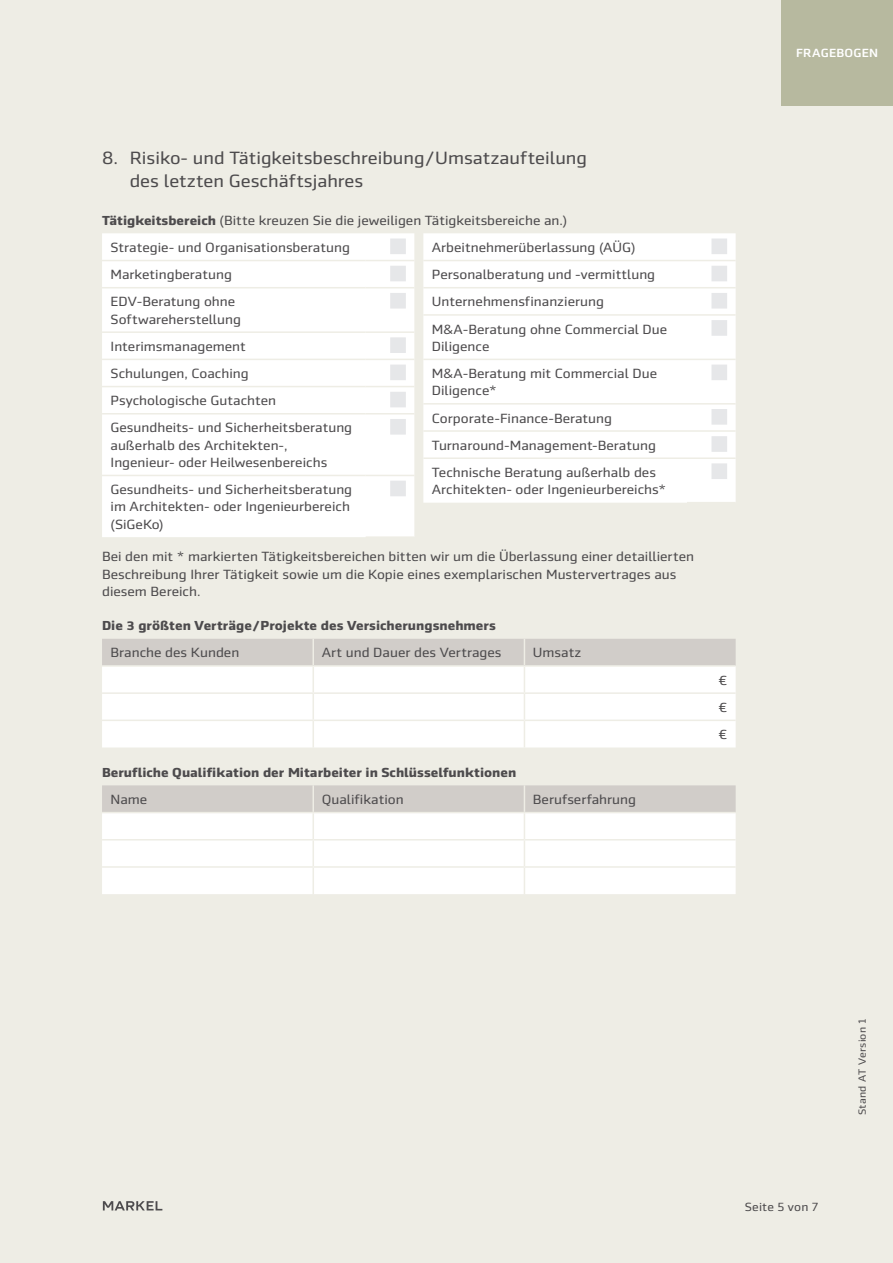
<style>
.page{position:relative;width:893px;height:1263px;background:#eeede5}
.page>*{position:absolute;margin:0;border:0;box-sizing:border-box;transform-origin:0 0}
.t1{font:18px/22.5px "Markel Sans";color:#4d4b4d}
.t2{font:13.5px/27.2px "Markel Sans";color:#4d4b4d}
.t3{font:700 13.2px "Markel Sans";color:#4d4b4d}
.t4{font:12px "Markel Sans";letter-spacing:.01em;color:#4d4b4d}
.t5{font:500 12px "Markel Sans";letter-spacing:.02em;color:#fff}
.t6{font:10.5px "Markel Sans";letter-spacing:.02em;color:#4d4b4d}
.s1{font-weight:700;font-size:13.2px}
.s2{font-size:12.45px}
</style>
<div class="page">
<svg style="left:103px;top:1201px;width:59px;height:9px"></svg>
<div style="left:781px;top:0;width:112px;height:105px;background:#b7b99f"></div>
<div style="left:102px;top:233px;width:312px;height:304px;background:#fff"></div>
<hr style="left:102px;top:260px;width:264px;height:1px;background:#eeede5">
<hr style="left:366px;top:260px;width:48px;height:1px;background:#eeede5">
<hr style="left:102px;top:287px;width:264px;height:1px;background:#eeede5">
<hr style="left:366px;top:287px;width:48px;height:1px;background:#eeede5">
<hr style="left:102px;top:331px;width:264px;height:2px;background:#eeede5">
<hr style="left:366px;top:331px;width:48px;height:2px;background:#eeede5">
<hr style="left:102px;top:359px;width:264px;height:1px;background:#eeede5">
<hr style="left:366px;top:359px;width:48px;height:1px;background:#eeede5">
<hr style="left:102px;top:386px;width:264px;height:1px;background:#eeede5">
<hr style="left:366px;top:386px;width:48px;height:1px;background:#eeede5">
<hr style="left:102px;top:413px;width:264px;height:1px;background:#eeede5">
<hr style="left:366px;top:413px;width:48px;height:1px;background:#eeede5">
<hr style="left:102px;top:475px;width:264px;height:1px;background:#eeede5">
<hr style="left:366px;top:475px;width:48px;height:1px;background:#eeede5">
<hr style="left:366px;top:536px;width:48px;height:2px;background:#eeede5">
<div style="left:390px;top:238px;width:16px;height:16px;background:#e6e7e9;border:2px solid #e6e7e9"></div>
<div style="left:390px;top:266px;width:16px;height:15px;background:#e6e7e9"></div>
<div style="left:390px;top:293px;width:16px;height:16px;background:#e6e7e9;border:2px solid #e6e7e9"></div>
<div style="left:390px;top:337px;width:16px;height:16px;background:#e6e7e9"></div>
<div style="left:390px;top:365px;width:16px;height:15px;background:#e6e7e9"></div>
<div style="left:390px;top:392px;width:16px;height:15px;background:#e6e7e9"></div>
<div style="left:390px;top:419px;width:16px;height:16px;background:#e6e7e9"></div>
<div style="left:390px;top:481px;width:16px;height:15px;background:#e6e7e9"></div>
<div style="left:423px;top:233px;width:313px;height:270px;background:#fff"></div>
<div style="left:687px;top:233px;width:49px;height:54px;background:#fff"></div>
<hr style="left:687px;top:260px;width:49px;height:1px;background:#eeede5">
<hr style="left:687px;top:287px;width:49px;height:1px;background:#eeede5">
<hr style="left:423px;top:260px;width:264px;height:1px;background:#eeede5">
<hr style="left:423px;top:287px;width:264px;height:1px;background:#eeede5">
<hr style="left:423px;top:314px;width:264px;height:2px;background:#eeede5">
<hr style="left:423px;top:359px;width:264px;height:1px;background:#eeede5">
<hr style="left:423px;top:403px;width:264px;height:2px;background:#eeede5">
<hr style="left:423px;top:430px;width:264px;height:2px;background:#eeede5">
<hr style="left:423px;top:457px;width:264px;height:2px;background:#eeede5">
<hr style="left:687px;top:314px;width:49px;height:2px;background:#eeede5">
<hr style="left:687px;top:359px;width:49px;height:1px;background:#eeede5">
<hr style="left:687px;top:403px;width:49px;height:2px;background:#eeede5">
<hr style="left:687px;top:430px;width:49px;height:2px;background:#eeede5">
<hr style="left:687px;top:457px;width:49px;height:2px;background:#eeede5">
<hr style="left:687px;top:502px;width:49px;height:1px;background:#eeede5">
<div style="left:711px;top:238px;width:16px;height:16px;background:#e6e7e9;border:2px solid #e6e7e9"></div>
<div style="left:711px;top:266px;width:16px;height:15px;background:#e6e7e9"></div>
<div style="left:711px;top:293px;width:16px;height:16px;background:#e6e7e9;border:2px solid #e6e7e9"></div>
<div style="left:711px;top:320px;width:16px;height:16px;background:#e6e7e9;border:2px solid #e6e7e9"></div>
<div style="left:711px;top:365px;width:16px;height:15px;background:#e6e7e9"></div>
<div style="left:711px;top:409px;width:16px;height:16px;background:#e6e7e9;border:2px solid #e6e7e9"></div>
<div style="left:711px;top:436px;width:16px;height:16px;background:#e6e7e9;border:2px solid #e6e7e9"></div>
<div style="left:711px;top:463px;width:16px;height:16px;background:#e6e7e9;border:2px solid #e6e7e9"></div>
<svg style="left:102px;top:639px;width:634px;height:108px;background:#f3f2f0"></svg>
<svg style="left:102px;top:785px;width:634px;height:109px;background:#f3f2f0"></svg>
<h1 class="t1" style="left:130px;top:147px;width:459px;text-indent:-28px">8. Risiko- und Tätigkeitsbeschreibung/Umsatzaufteilung des letzten Geschäftsjahres</h1>
<p class="t2" style="left:111px;top:207px;width:458px;text-indent:-9px"><span class="s1">Tätigkeitsbereich</span> (Bitte kreuzen Sie die jeweiligen Tätigkeitsbereiche an.)<br>Strategie- und Organisationsberatung<br>Marketingberatung<br>EDV-Beratung ohne</p>
<p class="t2" style="left:111px;top:306px;width:243px">Softwareherstellung<br>Interimsmanagement<br>Schulungen, Coaching<br>Psychologische Gutachten<br>Gesundheits- und Sicherheitsberatung</p>
<p class="t2" style="left:111px;top:436px;width:218px;line-height:17.2px">außerhalb des Architekten-,<br>Ingenieur- oder Heilwesenbereichs</p>
<p class="t2" style="left:111px;top:481px;width:243px;line-height:17.2px">Gesundheits- und Sicherheitsberatung im Architekten- oder Ingenieurbereich (SiGeKo)</p>
<p class="t2" style="left:432px;top:234px;width:237px">Arbeitnehmerüberlassung (AÜG)<br>Personalberatung und -vermittlung Unternehmensfinanzierung M&amp;A-Beratung ohne Commercial Due</p>
<p class="t2" style="left:432px;top:333px;width:227px">Diligence<br>M&amp;A-Beratung mit Commercial Due</p>
<p class="t2" style="left:432px;top:377px;width:226px">Diligence*<br>Corporate-Finance-Beratung<br>Turnaround-Management-Beratung<br>Technische Beratung außerhalb des</p>
<p class="t2" style="left:432px;top:476px;width:236px">Architekten- oder Ingenieurbereichs*</p>
<p class="t2" style="left:102px;top:548px;width:594px;line-height:17.2px">Bei den mit * markierten Tätigkeitsbereichen bitten wir um die Überlassung einer detaillierten<br>Beschreibung Ihrer Tätigkeit sowie um die Kopie eines exemplarischen Mustervertrages aus diesem Bereich.</p>
<p class="t3" style="left:102px;top:618px;width:395px">Die <span class="s2">3</span> größten Verträge/Projekte des Versicherungsnehmers</p>
<p class="t2" style="left:111px;top:639px;width:130px">Branche des Kunden</p>
<p class="t2" style="left:322px;top:639px;width:181px">Art und Dauer des Vertrages</p>
<p class="t2" style="left:533px;top:639px;width:50px">Umsatz</p>
<p class="t3" style="left:102px;top:765px;width:416px">Berufliche Qualifikation der Mitarbeiter in Schlüsselfunktionen</p>
<p class="t2" style="left:111px;top:786px;width:38px">Name</p>
<p class="t2" style="left:322px;top:786px;width:84px">Qualifikation</p>
<p class="t2" style="left:533px;top:786px;width:105px">Berufserfahrung</p>
<p class="t2" style="left:718px;top:666px;width:10px;text-align:justify">€ € €</p>
<p class="t5" style="left:796px;top:46px;width:84px">FRAGEBOGEN</p>
<p class="t4" style="left:745px;top:1200px;width:75px">Seite 5 von 7</p>
<p class="t6" style="left:856px;top:1115px;width:98px;rotate:-90deg">Stand AT Version 1</p>
</div>
